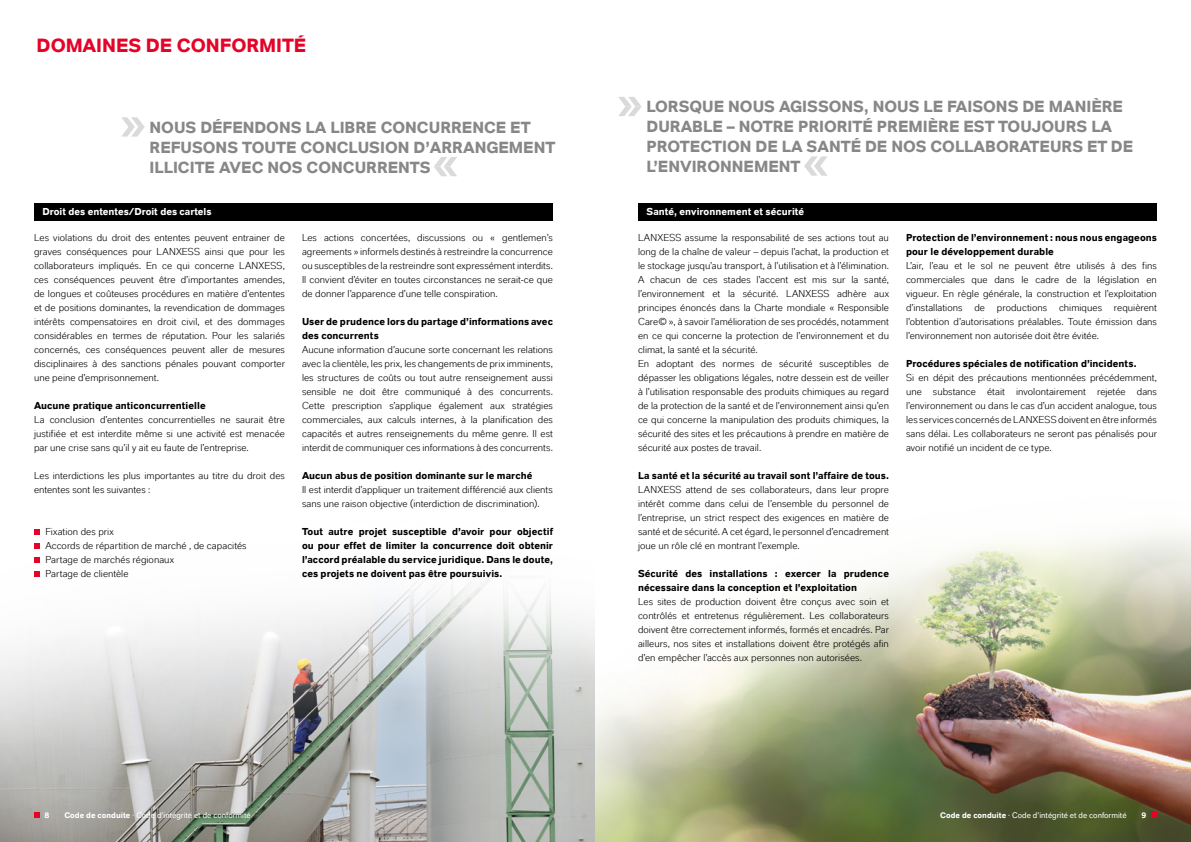
<style>
.page{position:relative;width:1191px;height:842px;background:#fff}
.page>*{position:absolute;margin:0;border:0;box-sizing:border-box;transform-origin:0 0}
.Überschrift_FR{font:700 19px "Lanxess";color:#e40428}
.Überschrift_FR-2{font:700 16px/20px "Lanxess";color:#878787}
.Fließtext_FR{font:10px/14px "Lanxess";letter-spacing:.005em;color:#000;text-align:justify}
.Fließtext_FR-2{font:700 10px/14px "Lanxess";letter-spacing:.005em;color:#000}
.Fließtext_FR-3{font:700 10px "Lanxess";color:#fff}
.t1{font:8px "Lanxess Global Invers";color:#fff}
.t2{font:700 8px "Lanxess";color:#fff}
.s1{font-family:"Lanxess";font-weight:700}
</style>
<div class="page">
<img style="left:0;top:770px;width:595px;height:72px">
<img style="left:595px;top:728px;width:596px;height:114px">
<svg style="left:34px;top:812px;width:6px;height:6px"></svg>
<svg style="left:1151px;top:812px;width:6px;height:6px"></svg>
<svg style="left:0;top:579px;width:595px;height:191px"></svg>
<svg style="left:34px;top:529px;width:6px;height:6px"></svg>
<svg style="left:34px;top:543px;width:6px;height:6px"></svg>
<svg style="left:34px;top:557px;width:6px;height:6px"></svg>
<svg style="left:34px;top:571px;width:6px;height:6px"></svg>
<div style="left:34px;top:203px;width:519px;height:17px;background:#000"></div>
<div style="left:638px;top:203px;width:519px;height:17px;background:#000"></div>
<img style="left:595px;top:533px;width:596px;height:195px">
<svg style="left:121px;top:117px;width:24px;height:20px"></svg>
<svg style="left:618px;top:97px;width:23px;height:19px"></svg>
<svg style="left:434px;top:157px;width:23px;height:19px"></svg>
<svg style="left:804px;top:156px;width:23px;height:20px"></svg>
<p class="Überschrift_FR" style="left:37px;top:34px;width:271px">DOMAINES DE CONFORMITÉ</p>
<p class="Überschrift_FR-2" style="left:150px;top:117px;width:407px">NOUS DÉFENDONS LA LIBRE CONCURRENCE ET<br>REFUSONS TOUTE CONCLUSION D’ARRANGEMENT<br>ILLICITE AVEC NOS CONCURRENTS</p>
<p class="Überschrift_FR-2" style="left:646px;top:96px;width:488px">LORSQUE NOUS AGISSONS, NOUS LE FAISONS DE MANIÈRE DURABLE – NOTRE PRIORITÉ PREMIÈRE EST TOUJOURS LA PROTECTION DE LA SANTÉ DE NOS COLLABORATEURS ET DE L’ENVIRONNEMENT</p>
<p class="Fließtext_FR-3" style="left:43px;top:206px;width:170px">Droit des ententes/Droit des cartels</p>
<p class="Fließtext_FR-3" style="left:646px;top:206px;width:159px">Santé, environnement et sécurité</p>
<p class="Fließtext_FR" style="left:302px;top:231px;width:252px">Les actions concertées, discussions ou « gentlemen’s agreements » informels destinés à restreindre la concurrence ou susceptibles de la restreindre sont expressément interdits.<br>Il convient d’éviter en toutes circonstances ne serait-ce que de donner l’apparence d’une telle conspiration.</p>
<p class="Fließtext_FR-2" style="left:302px;top:315px;width:252px">User de prudence lors du partage d’informations avec des concurrents</p>
<p class="Fließtext_FR" style="left:302px;top:343px;width:252px">Aucune information d’aucune sorte concernant les relations avec la clientèle, les prix, les changements de prix imminents, les structures de coûts ou tout autre renseignement aussi sensible ne doit être communiqué à des concurrents.<br>Cette prescription s’applique également aux stratégies commerciales, aux calculs internes, à la planification des capacités et autres renseignements du même genre. Il est interdit de communiquer ces informations à des concurrents.</p>
<p class="Fließtext_FR-2" style="left:302px;top:469px;width:232px">Aucun abus de position dominante sur le marché</p>
<p class="Fließtext_FR" style="left:302px;top:483px;width:252px">Il est interdit d’appliquer un traitement différencié aux clients sans une raison objective (interdiction de discrimination).</p>
<p class="Fließtext_FR-2" style="left:302px;top:525px;width:252px;text-align:justify">Tout autre projet susceptible d’avoir pour objectif ou pour effet de limiter la concurrence doit obtenir l’accord préalable du service juridique. Dans le doute, ces projets ne doivent pas être poursuivis.</p>
<p class="Fließtext_FR" style="left:638px;top:231px;width:252px">LANXESS assume la responsabilité de ses actions tout au long de la chaîne de valeur – depuis l’achat, la production et le stockage jusqu’au transport, à l’utilisation et à l’élimination.</p>
<p class="Fließtext_FR" style="left:638px;top:273px;width:252px">A chacun de ces stades l’accent est mis sur la santé, l’environnement et la sécurité. LANXESS adhère aux principes énoncés dans la Charte mondiale « Responsible Care© », à savoir l’amélioration de ses procédés, notamment en ce qui concerne la protection de l’environnement et du climat, la santé et la sécurité.</p>
<p class="Fließtext_FR" style="left:638px;top:357px;width:252px">En adoptant des normes de sécurité susceptibles de dépasser les obligations légales, notre dessein est de veiller à l’utilisation responsable des produits chimiques au regard de la protection de la santé et de l’environnement ainsi qu’en ce qui concerne la manipulation des produits chimiques, la sécurité des sites et les précautions à prendre en matière de sécurité aux postes de travail.</p>
<p class="Fließtext_FR-2" style="left:638px;top:469px;width:252px">La santé et la sécurité au travail sont l’affaire de tous.</p>
<p class="Fließtext_FR" style="left:638px;top:483px;width:252px">LANXESS attend de ses collaborateurs, dans leur propre intérêt comme dans celui de l’ensemble du personnel de l’entreprise, un strict respect des exigences en matière de santé et de sécurité. A cet égard, le personnel d’encadrement joue un rôle clé en montrant l’exemple.</p>
<p class="Fließtext_FR-2" style="left:638px;top:567px;width:252px">Sécurité des installations : exercer la prudence nécessaire dans la conception et l’exploitation</p>
<p class="Fließtext_FR" style="left:638px;top:595px;width:252px">Les sites de production doivent être conçus avec soin et contrôlés et entretenus régulièrement. Les collaborateurs doivent être correctement informés, formés et encadrés. Par ailleurs, nos sites et installations doivent être protégés afin d’en empêcher l’accès aux personnes non autorisées.</p>
<p class="Fließtext_FR" style="left:34px;top:231px;width:252px">Les violations du droit des ententes peuvent entrainer de graves conséquences pour LANXESS ainsi que pour les collaborateurs impliqués. En ce qui concerne LANXESS, ces conséquences peuvent être d’importantes amendes, de longues et coûteuses procédures en matière d’ententes et de positions dominantes, la revendication de dommages intérêts compensatoires en droit civil, et des dommages considérables en termes de réputation. Pour les salariés concernés, ces conséquences peuvent aller de mesures disciplinaires à des sanctions pénales pouvant comporter une peine d’emprisonnement.</p>
<p class="Fließtext_FR-2" style="left:34px;top:399px;width:173px">Aucune pratique anticoncurrentielle</p>
<p class="Fließtext_FR" style="left:34px;top:413px;width:252px">La conclusion d’ententes concurrentielles ne saurait être justifiée et est interdite même si une activité est menacée par une crise sans qu’il y ait eu faute de l’entreprise.</p>
<p class="Fließtext_FR" style="left:34px;top:469px;width:252px">Les interdictions les plus importantes au titre du droit des ententes sont les suivantes :</p>
<p class="Fließtext_FR" style="left:45px;top:525px;width:70px">Fixation des prix</p>
<p class="Fließtext_FR" style="left:45px;top:539px;width:203px">Accords de répartition de marché , de capacités</p>
<p class="Fließtext_FR" style="left:45px;top:553px;width:130px">Partage de marchés régionaux</p>
<p class="Fließtext_FR" style="left:45px;top:567px;width:85px">Partage de clientèle</p>
<p class="Fließtext_FR-2" style="left:906px;top:231px;width:252px">Protection de l’environnement : nous nous engageons pour le développement durable</p>
<p class="Fließtext_FR" style="left:906px;top:259px;width:252px">L’air, l’eau et le sol ne peuvent être utilisés à des fins commerciales que dans le cadre de la législation en vigueur. En règle générale, la construction et l’exploitation d’installations de productions chimiques requièrent l’obtention d’autorisations préalables. Toute émission dans l’environnement non autorisée doit être évitée.</p>
<p class="Fließtext_FR-2" style="left:906px;top:357px;width:232px">Procédures spéciales de notification d’incidents.</p>
<p class="Fließtext_FR" style="left:906px;top:371px;width:252px">Si en dépit des précautions mentionnées précédemment, une substance était involontairement rejetée dans l’environnement ou dans le cas d’un accident analogue, tous les services concernés de LANXESS doivent en être informés sans délai. Les collaborateurs ne seront pas pénalisés pour avoir notifié un incident de ce type.</p>
<p class="t2" style="left:44px;top:810px;width:6px">8</p>
<p class="t1" style="left:64px;top:810px;width:188px"><span class="s1">Code de conduite</span> · Code d’intégrité et de conformité</p>
<p class="t1" style="left:940px;top:810px;width:188px"><span class="s1">Code de conduite</span> · Code d’intégrité et de conformité</p>
<p class="t2" style="left:1141px;top:810px;width:6px">9</p>
</div>
